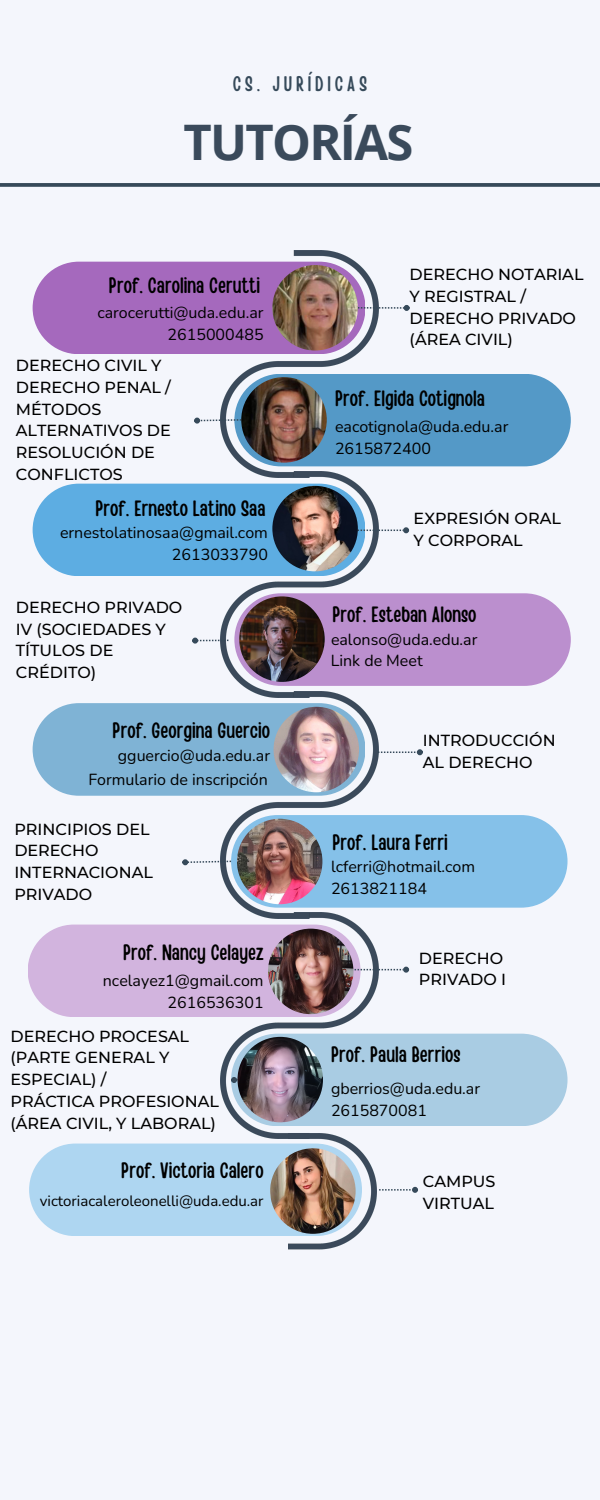
<style>
.page{position:relative;width:600px;height:1500px;background:#f4f6fc}
.page>*{position:absolute;margin:0;border:0;box-sizing:border-box;transform-origin:0 0}
.t1{font:700 49px "Open Sans";letter-spacing:-.035em;color:#3a4a5b}
.t2{font:22px "Handy Casual Condensed";color:#000}
.t3{font:21px "Handy Casual Condensed";letter-spacing:.185em;color:#364a5a}
.t4{font:500 16px/21.8px "Montserrat";color:#000}
.t5{font:16px/21.8px "Nunito";color:#000}
.t6{font:15px "Nunito";color:#000}
</style>
<div class="page">
<img style="left:221px;top:918px;width:157px;height:221px">
<img style="left:221px;top:251px;width:157px;height:220px">
<img style="left:221px;top:471px;width:157px;height:221px">
<img style="left:221px;top:692px;width:157px;height:226px">
<img style="left:288px;top:1133px;width:89px;height:117px">
<div style="left:33px;top:262px;width:332px;height:92px;background:#a569bd;border-radius:46px"></div>
<div style="left:33px;top:484px;width:332px;height:92px;background:#5dade2;border-radius:46px"></div>
<div style="left:33px;top:703px;width:332px;height:93px;background:#7fb3d5;border-radius:46px"></div>
<div style="left:28px;top:925px;width:332px;height:92px;background:#d2b4de;border-radius:46px"></div>
<div style="left:29px;top:1144px;width:333px;height:92px;background:#aed6f1;border-radius:46px"></div>
<div style="left:234px;top:374px;width:337px;height:92px;background:#5499c7;border-radius:46px"></div>
<svg style="left:194px;top:418px;width:47px;height:6px"></svg>
<div style="left:234px;top:593px;width:337px;height:93px;background:#bb8fce;border-radius:46px"></div>
<svg style="left:192px;top:638px;width:36px;height:6px"></svg>
<div style="left:231px;top:815px;width:336px;height:93px;background:#85c1e9;border-radius:46px"></div>
<svg style="left:182px;top:859px;width:49px;height:6px"></svg>
<div style="left:231px;top:1034px;width:336px;height:92px;background:#a9cce3;border-radius:46px"></div>
<svg style="left:231px;top:1077px;width:7px;height:6px"></svg>
<svg style="left:358px;top:527px;width:51px;height:6px"></svg>
<svg style="left:378px;top:749px;width:45px;height:6px"></svg>
<svg style="left:353px;top:967px;width:56px;height:6px"></svg>
<svg style="left:379px;top:1187px;width:39px;height:6px"></svg>
<svg style="left:358px;top:305px;width:52px;height:6px"></svg>
<svg style="left:0;top:183px;width:600px;height:4px;background:#415463"></svg>
<img style="left:238px;top:1037px;width:85px;height:85px;border-radius:50%">
<img style="left:272px;top:486px;width:86px;height:85px;border-radius:50%">
<img style="left:237px;top:819px;width:85px;height:85px;border-radius:50%">
<img style="left:274px;top:707px;width:85px;height:85px;border-radius:50%">
<img style="left:239px;top:596px;width:86px;height:86px;border-radius:50%">
<img style="left:268px;top:929px;width:85px;height:85px;border-radius:50%">
<img style="left:241px;top:377px;width:86px;height:86px;border-radius:50%">
<img style="left:272px;top:265px;width:86px;height:86px;border-radius:50%">
<img style="left:270px;top:1148px;width:86px;height:86px;border-radius:50%">
<h3 class="t3" style="left:233px;top:70px;width:136px">CS. JURÍDICAS</h3>
<p class="t1" style="left:183px;top:108px;width:232px">TUTORÍAS</p>
<h4 class="t2" style="left:109px;top:271px;width:153px">Prof. Carolina Cerutti</h4>
<h4 class="t5" style="left:97px;top:302px;width:168px">carocerutti@uda.edu.ar</h4>
<p class="t5" style="left:168px;top:324px;width:97px">2615000485</p>
<p class="t4" style="left:16px;top:355px;width:156px">DERECHO CIVIL Y<br>DERECHO PENAL /<br>MÉTODOS<br>ALTERNATIVOS DE<br>RESOLUCIÓN DE<br>CONFLICTOS</p>
<p class="t2" style="left:95px;top:494px;width:172px">Prof. Ernesto Latino Saa</p>
<p class="t5" style="left:60px;top:522px;width:209px">ernestolatinosaa@gmail.com</p>
<p class="t5" style="left:172px;top:543px;width:97px">2613033790</p>
<p class="t4" style="left:16px;top:596px;width:168px">DERECHO PRIVADO<br>IV (SOCIEDADES Y<br>TÍTULOS DE<br>CRÉDITO)</p>
<h4 class="t2" style="left:113px;top:716px;width:159px">Prof. Georgina Guercio</h4>
<p class="t5" style="left:118px;top:745px;width:154px">gguercio@uda.edu.ar</p>
<h3 class="t5" style="left:89px;top:769px;width:181px">Formulario de inscripción</h3>
<p class="t4" style="left:14px;top:818px;width:140px">PRINCIPIOS DEL<br>DERECHO<br>INTERNACIONAL<br>PRIVADO</p>
<p class="t2" style="left:123px;top:938px;width:142px">Prof. Nancy Celayez</p>
<p class="t5" style="left:103px;top:970px;width:162px">ncelayez1@gmail.com</p>
<h3 class="t5" style="left:168px;top:991px;width:97px">2616536301</h3>
<h3 class="t4" style="left:11px;top:1025px;width:210px">DERECHO PROCESAL (PARTE GENERAL Y<br>ESPECIAL) /<br>PRÁCTICA PROFESIONAL (ÁREA CIVIL, Y LABORAL)</h3>
<p class="t2" style="left:121px;top:1156px;width:144px">Prof. Victoria Calero</p>
<h4 class="t6" style="left:40px;top:1191px;width:225px">victoriacaleroleonelli@uda.edu.ar</h4>
<p class="t4" style="left:410px;top:264px;width:175px">DERECHO NOTARIAL<br>Y REGISTRAL /<br>DERECHO PRIVADO (ÁREA CIVIL)</p>
<h3 class="t2" style="left:335px;top:384px;width:151px">Prof. Elgida Cotignola</h3>
<p class="t5" style="left:335px;top:416px;width:175px">eacotignola@uda.edu.ar<br>2615872400</p>
<p class="t4" style="left:414px;top:508px;width:149px">EXPRESIÓN ORAL<br>Y CORPORAL</p>
<p class="t2" style="left:332px;top:600px;width:146px">Prof. Esteban Alonso</p>
<h3 class="t5" style="left:331px;top:629px;width:148px">ealonso@uda.edu.ar</h3>
<p class="t5" style="left:331px;top:650px;width:93px">Link de Meet</p>
<p class="t4" style="left:423px;top:730px;width:134px">INTRODUCCIÓN<br>AL DERECHO</p>
<p class="t2" style="left:332px;top:828px;width:117px">Prof. Laura Ferri</p>
<h3 class="t5" style="left:331px;top:856px;width:146px">lcferri@hotmail.com<br>2613821184</h3>
<p class="t4" style="left:419px;top:947px;width:89px">DERECHO<br>PRIVADO I</p>
<h4 class="t2" style="left:331px;top:1040px;width:131px">Prof. Paula Berrios</h4>
<h4 class="t5" style="left:331px;top:1078px;width:151px">gberrios@uda.edu.ar<br>2615870081</h4>
<h4 class="t4" style="left:423px;top:1171px;width:74px">CAMPUS<br>VIRTUAL</h4>
</div>
